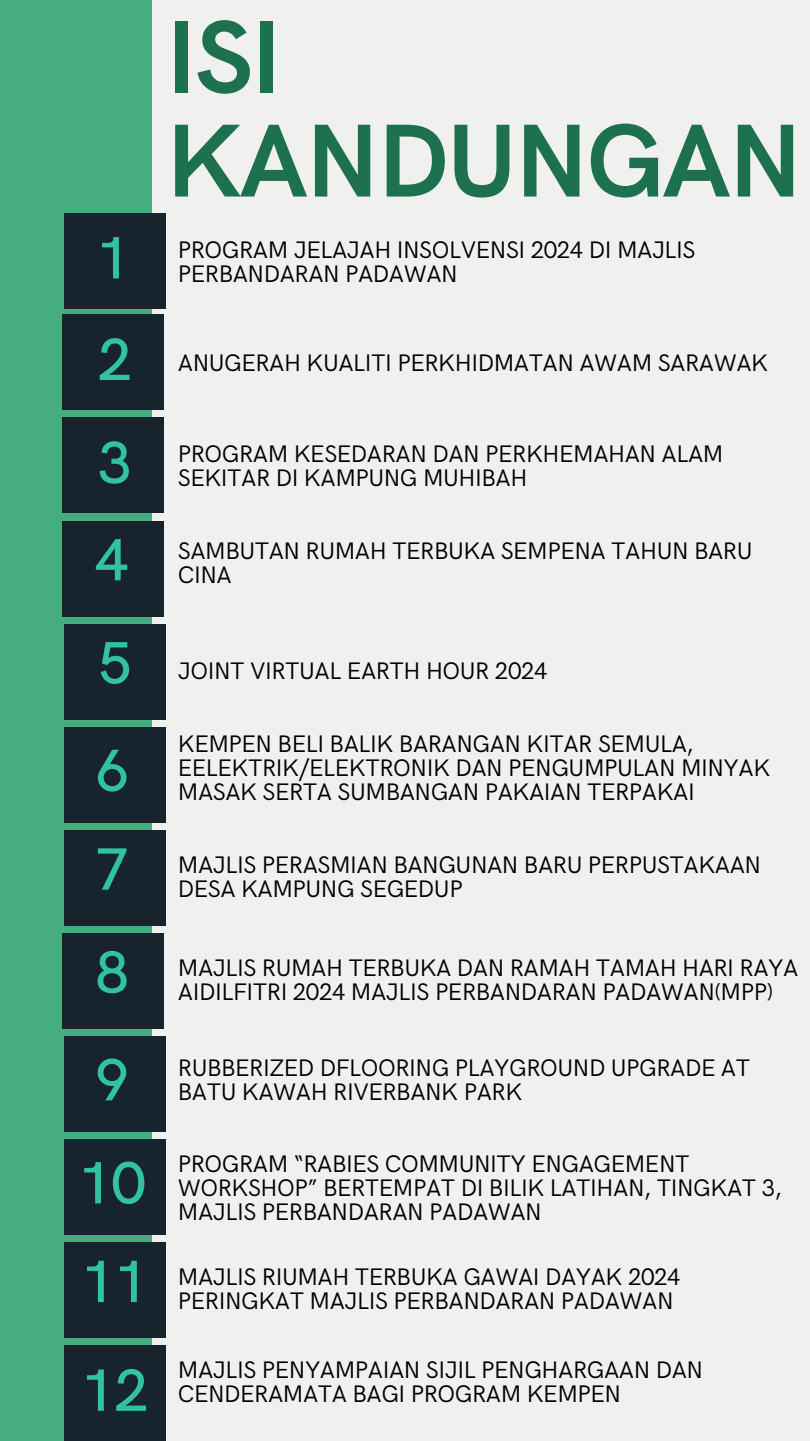
<style>
.page{position:relative;width:810px;height:1441px;background:#fff}
.page>*{position:absolute;margin:0;border:0;box-sizing:border-box;transform-origin:0 0}
.t1{font:700 104px/103.5px "HK Grotesk";letter-spacing:-.02em;color:#1d7151}
.t2{font:500 59.9px "HK Grotesk";color:#31c29f}
.t3{font:24px/24px "HK Grotesk";letter-spacing:-.02em;color:#000}
</style>
<div class="page">
<div style="left:0;top:0;width:810px;height:1440px;background:#f0f0ee"></div>
<div style="left:0;top:0;width:151px;height:1440px;background:#45ad7e"></div>
<div style="left:64px;top:213px;width:102px;height:95px;background:#17242d"></div>
<div style="left:64px;top:727px;width:102px;height:95px;background:#17242d"></div>
<div style="left:64px;top:830px;width:102px;height:95px;background:#17242d"></div>
<div style="left:62px;top:933px;width:102px;height:95px;background:#17242d"></div>
<div style="left:64px;top:1036px;width:102px;height:95px;background:#17242d"></div>
<div style="left:64px;top:1139px;width:102px;height:95px;background:#17242d"></div>
<div style="left:64px;top:1242px;width:102px;height:95px;background:#17242d"></div>
<div style="left:64px;top:1344px;width:102px;height:96px;background:#17242d"></div>
<div style="left:62px;top:314px;width:102px;height:96px;background:#17242d"></div>
<div style="left:62px;top:417px;width:102px;height:96px;background:#17242d"></div>
<div style="left:62px;top:521px;width:102px;height:95px;background:#17242d"></div>
<div style="left:64px;top:624px;width:102px;height:95px;background:#17242d"></div>
<h2 class="t2" style="left:96px;top:224px;width:36px">1</h2>
<h2 class="t2" style="left:98px;top:326px;width:36px">2</h2>
<h2 class="t2" style="left:98px;top:429px;width:36px">3</h2>
<h2 class="t2" style="left:95px;top:526px;width:36px">4</h2>
<h2 class="t2" style="left:98px;top:629px;width:36px">5</h2>
<h2 class="t2" style="left:95px;top:737px;width:36px">6</h2>
<h2 class="t2" style="left:95px;top:835px;width:36px">7</h2>
<h2 class="t2" style="left:95px;top:938px;width:36px">8</h2>
<h2 class="t2" style="left:95px;top:1046px;width:36px">9</h2>
<h2 class="t2" style="left:78px;top:1149px;width:69px">10</h2>
<h2 class="t2" style="left:81px;top:1247px;width:69px">11</h2>
<h2 class="t2" style="left:81px;top:1356px;width:69px">12</h2>
<h1 class="t1" style="left:166px;top:10px;width:638px">ISI<br>KANDUNGAN</h1>
<p class="t3" style="left:178px;top:238px;width:519px">PROGRAM JELAJAH INSOLVENSI 2024 DI MAJLIS<br>PERBANDARAN PADAWAN</p>
<p class="t3" style="left:178px;top:351px;width:592px">ANUGERAH KUALITI PERKHIDMATAN AWAM SARAWAK</p>
<p class="t3" style="left:178px;top:442px;width:547px">PROGRAM KESEDARAN DAN PERKHEMAHAN ALAM<br>SEKITAR DI KAMPUNG MUHIBAH</p>
<p class="t3" style="left:178px;top:539px;width:576px">SAMBUTAN RUMAH TERBUKA SEMPENA TAHUN BARU<br>CINA</p>
<p class="t3" style="left:178px;top:659px;width:371px">JOINT VIRTUAL EARTH HOUR 2024</p>
<p class="t3" style="left:178px;top:732px;width:594px">KEMPEN BELI BALIK BARANGAN KITAR SEMULA,<br>EELEKTRIK/ELEKTRONIK DAN PENGUMPULAN MINYAK<br>MASAK SERTA SUMBANGAN PAKAIAN TERPAKAI</p>
<p class="t3" style="left:178px;top:853px;width:585px">MAJLIS PERASMIAN BANGUNAN BARU PERPUSTAKAAN<br>DESA KAMPUNG SEGEDUP</p>
<p class="t3" style="left:178px;top:956px;width:622px">MAJLIS RUMAH TERBUKA DAN RAMAH TAMAH HARI RAYA<br>AIDILFITRI 2024 MAJLIS PERBANDARAN PADAWAN(MPP)</p>
<p class="t3" style="left:178px;top:1056px;width:574px">RUBBERIZED DFLOORING PLAYGROUND UPGRADE AT<br>BATU KAWAH RIVERBANK PARK</p>
<p class="t3" style="left:178px;top:1152px;width:606px">PROGRAM “RABIES COMMUNITY ENGAGEMENT<br>WORKSHOP” BERTEMPAT DI BILIK LATIHAN, TINGKAT 3,<br>MAJLIS PERBANDARAN PADAWAN</p>
<p class="t3" style="left:178px;top:1265px;width:504px">MAJLIS RIUMAH TERBUKA GAWAI DAYAK 2024<br>PERINGKAT MAJLIS PERBANDARAN PADAWAN</p>
<p class="t3" style="left:178px;top:1357px;width:527px">MAJLIS PENYAMPAIAN SIJIL PENGHARGAAN DAN<br>CENDERAMATA BAGI PROGRAM KEMPEN</p>
</div>
